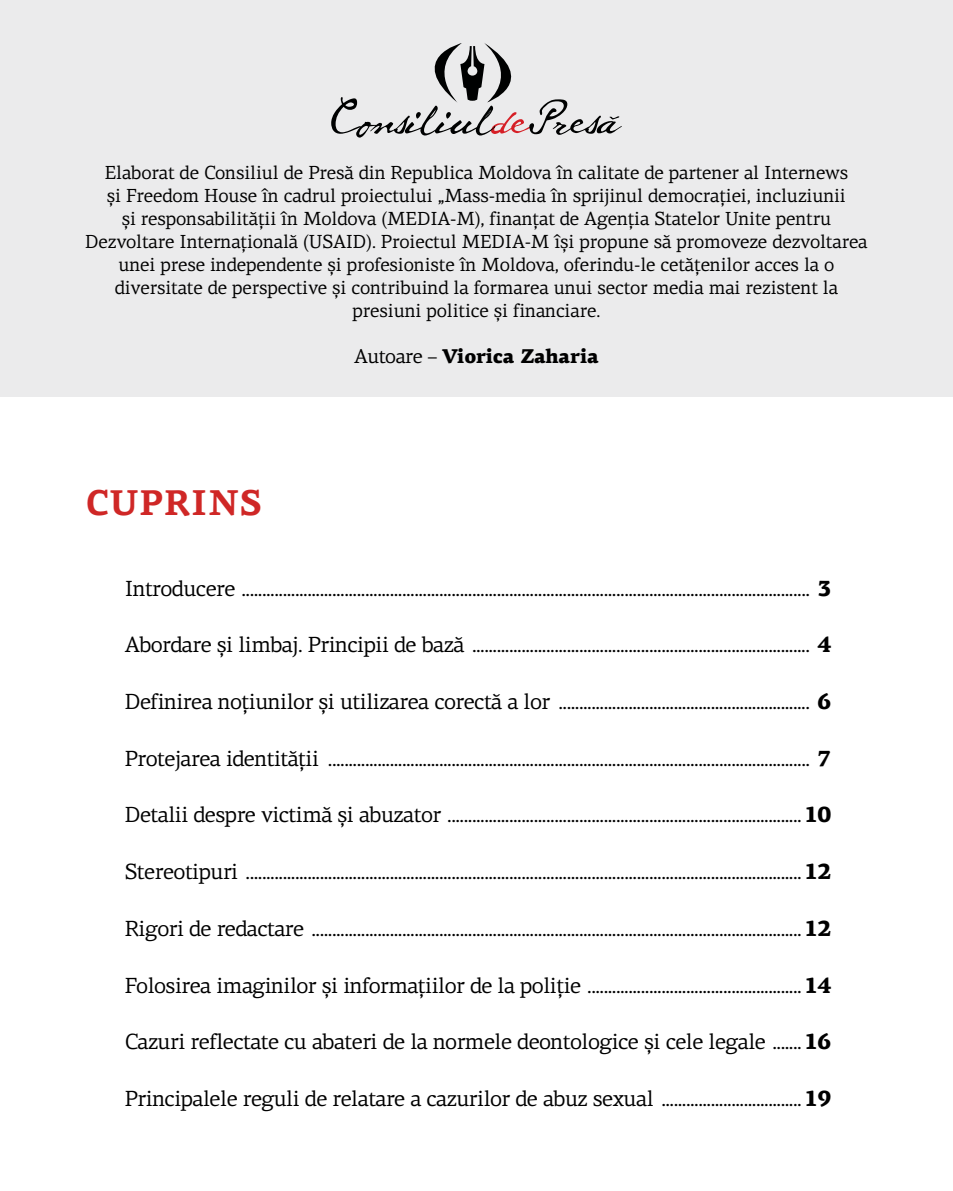
<style>
.page{position:relative;width:953px;height:1191px;background:#fff}
.page>*{position:absolute;margin:0;border:0;box-sizing:border-box;transform-origin:0 0}
.t1{font:700 36px "PF Centro Serif Pro";letter-spacing:.02em;color:#cf2726}
.t2{font:22px "PF Centro Serif Pro";letter-spacing:-.025em;color:#000}
.t3{font:900 20px "PF Centro Serif Pro";letter-spacing:-.025em;color:#000}
.t4{font:19px/23px "PF Centro Serif Pro";letter-spacing:-.01em;color:#000;text-align:center}
.s1{font-weight:400}
.s2{font-weight:900}
</style>
<div class="page">
<div style="left:0;top:0;width:952px;height:397px;background:#ebebec"></div>
<svg style="left:331px;top:43px;width:290px;height:95px"></svg>
<p class="t4" style="left:85px;top:161px;width:784px">Elaborat de Consiliul de Presă din Republica Moldova în calitate de partener al Internews<br>și Freedom House în cadrul proiectului „Mass-media în sprijinul democraţiei, incluziunii<br>și responsabilităţii în Moldova (MEDIA-M), finanţat de Agenţia Statelor Unite pentru Dezvoltare Internaţională (USAID). Proiectul MEDIA-M își propune să promoveze dezvoltarea unei prese independente și profesioniste în Moldova, oferindu-le cetăţenilor acces la o diversitate de perspective și contribuind la formarea unui sector media mai rezistent la presiuni politice și financiare.</p>
<p class="t3" style="left:354px;top:343px;width:246px"><span class="s1">Autoare –</span> Viorica Zaharia</p>
<h1 class="t1" style="left:85px;top:480px;width:178px">CUPRINS</h1>
<p class="t2" style="left:125px;top:575px;width:708px">Introducere .......................................................................................................................................... <span class="s2">3</span></p>
<p class="t2" style="left:125px;top:631px;width:708px">Abordare și limbaj. Principii de bază .................................................................................. <span class="s2">4</span></p>
<p class="t2" style="left:125px;top:688px;width:708px">Definirea noţiunilor și utilizarea corectă a lor ............................................................. <span class="s2">6</span></p>
<p class="t2" style="left:125px;top:745px;width:708px">Protejarea identităţii ..................................................................................................................... <span class="s2">7</span></p>
<p class="t2" style="left:125px;top:801px;width:708px">Detalii despre victimă și abuzator ......................................................................................<span class="s2">10</span></p>
<p class="t2" style="left:125px;top:858px;width:708px">Stereotipuri .......................................................................................................................................<span class="s2">12</span></p>
<p class="t2" style="left:125px;top:915px;width:708px">Rigori de redactare .......................................................................................................................<span class="s2">12</span></p>
<p class="t2" style="left:125px;top:971px;width:708px">Folosirea imaginilor și informaţiilor de la poliţie ....................................................<span class="s2">14</span></p>
<p class="t2" style="left:125px;top:1028px;width:708px">Cazuri reflectate cu abateri de la normele deontologice și cele legale .......<span class="s2">16</span></p>
<p class="t2" style="left:125px;top:1085px;width:708px">Principalele reguli de relatare a cazurilor de abuz sexual ..................................<span class="s2">19</span></p>
</div>
